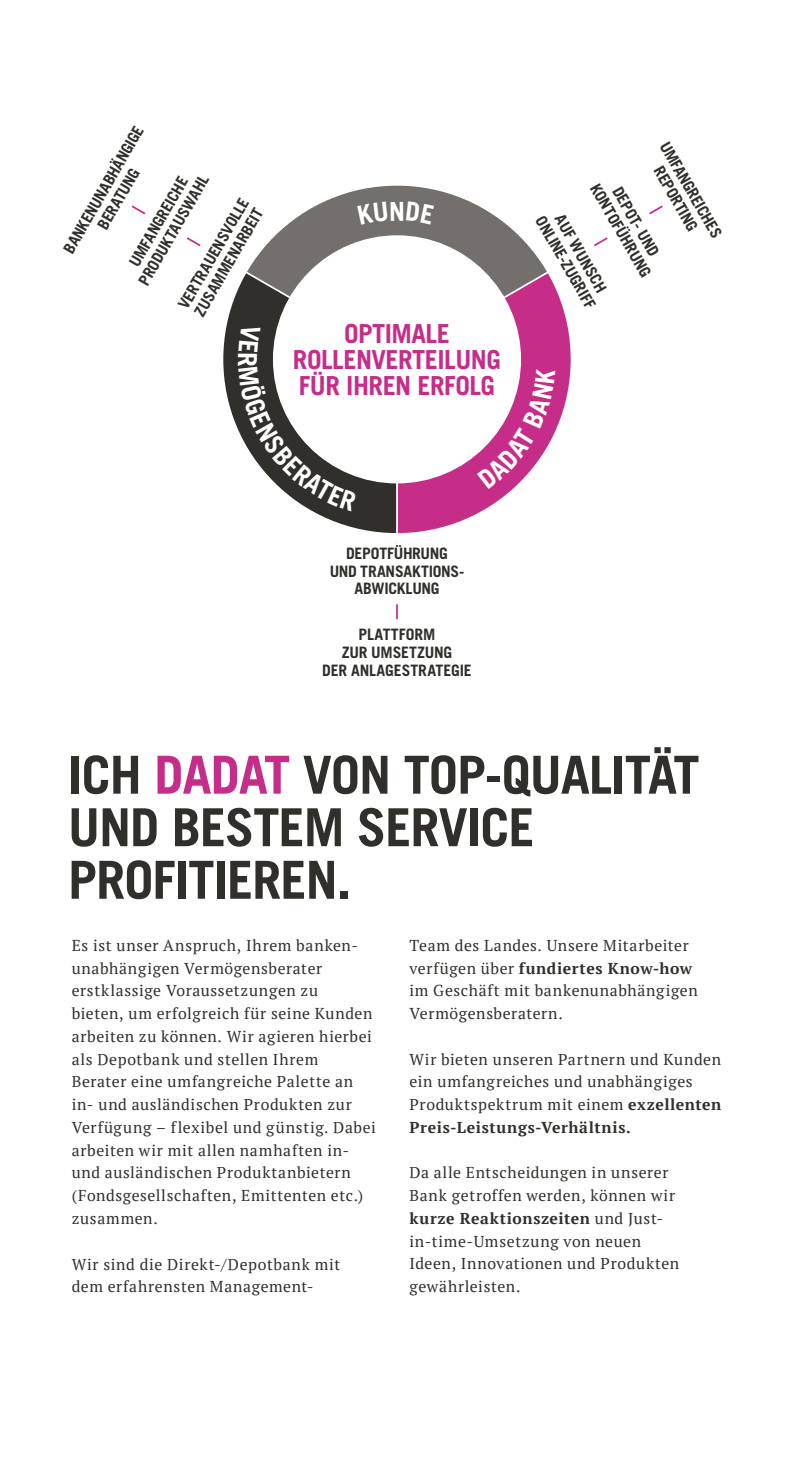
<style>
.page{position:relative;width:794px;height:1474px;background:#fff}
.page>*{position:absolute;margin:0;border:0;box-sizing:border-box;transform-origin:0 0}
.t1{font:700 52.5px/52.5px "Trade Gothic LT Std";letter-spacing:-.02em;color:#302f2b}
.t2{font:700 26.25px/26.2px "Trade Gothic LT Std";letter-spacing:-.02em;color:#c62d89;text-align:center}
.t3{font:15.75px/22.8px "PT Serif";letter-spacing:.04em;color:#302f2b}
.t4{font:700 15.75px/17.5px "Trade Gothic LT Std";letter-spacing:-.01em;color:#302f2b;text-align:center}
.s1{color:#c62d89}
.s2{font-weight:700}
</style>
<div class="page">
<svg style="left:396px;top:604px;width:2px;height:15px"></svg>
<svg style="left:131px;top:205px;width:15px;height:10px"></svg>
<svg style="left:187px;top:237px;width:14px;height:10px"></svg>
<svg style="left:649px;top:205px;width:14px;height:10px"></svg>
<svg style="left:594px;top:237px;width:14px;height:10px"></svg>
<svg style="left:223px;top:186px;width:347px;height:347px"></svg>
<p class="t4" style="left:60px;top:247px;width:145px;rotate:-60deg">BANKENUNABHÄNGIGE<br>BERATUNG</p>
<p class="t4" style="left:120px;top:271px;width:126px;rotate:-60deg">UMFANGREICHE<br>PRODUKTAUSWAHL</p>
<p class="t4" style="left:175px;top:303px;width:127px;text-align:left;rotate:-60deg">VERTRAUENSVOLLE<br>ZUSAMMENARBEIT</p>
<h2 class="t2" style="left:293px;top:320px;width:209px">OPTIMALE<br>ROLLENVERTEILUNG<br>FÜR IHREN ERFOLG</h2>
<p class="t4" style="left:672px;top:139px;width:109px;rotate:60deg">UMFANGREICHES<br>REPORTING</p>
<p class="t4" style="left:602px;top:180px;width:106px;rotate:60deg">KONTOFÜHRUNG</p>
<p class="t4" style="left:624px;top:184px;width:79px;rotate:60deg">DEPOT- UND</p>
<p class="t4" style="left:567px;top:211px;width:89px;rotate:60deg">AUF WUNSCH</p>
<p class="t4" style="left:547px;top:213px;width:105px;rotate:60deg">ONLINE-ZUGRIFF</p>
<p class="t4" style="left:330px;top:544px;width:136px">DEPOTFÜHRUNG<br>UND TRANSAKTIONS-<br>ABWICKLUNG</p>
<p class="t4" style="left:322px;top:626px;width:151px">PLATTFORM<br>ZUR UMSETZUNG<br>DER ANLAGESTRATEGIE</p>
<h1 class="t1" style="left:68px;top:748px;width:633px">ICH <span class="s1">DADAT</span> VON TOP-QUALITÄT<br>UND BESTEM SERVICE<br>PROFITIEREN.</h1>
<p class="t3" style="left:72px;top:933px;width:306px">Es ist unser Anspruch, Ihrem banken&shy;unabhängigen Vermögensberater erstklassige Voraussetzungen zu<br>bieten, um erfolgreich für seine Kunden arbeiten zu können. Wir agieren hierbei als Depotbank und stellen Ihrem Berater eine umfangreiche Palette an in- und ausländischen Produkten zur Verfügung – flexibel und günstig. Dabei arbeiten wir mit allen namhaften in&shy;und ausländischen Produktanbietern (Fondsgesellschaften, Emittenten etc.) zusammen.</p>
<p class="t3" style="left:72px;top:1252px;width:270px">Wir sind die Direkt-/Depotbank mit dem erfahrensten Management-</p>
<p class="t3" style="left:409px;top:933px;width:290px">Team des Landes. Unsere Mitarbeiter verfügen über <span class="s2">fundiertes Know-how </span>im Geschäft mit bankenunabhängigen<br>Vermögensberatern.</p>
<p class="t3" style="left:409px;top:1047px;width:313px">Wir bieten unseren Partnern und Kunden ein umfangreiches und unabhängiges Produktspektrum mit einem <span class="s2">exzellenten Preis-Leistungs-Verhältnis.</span></p>
<p class="t3" style="left:409px;top:1161px;width:271px">Da alle Entscheidungen in unserer<br>Bank getroffen werden, können wir <span class="s2">kurze Reaktionszeiten</span> und Just&shy;in-time-Umsetzung von neuen<br>Ideen, Innovationen und Produkten gewährleisten.</p>
</div>
